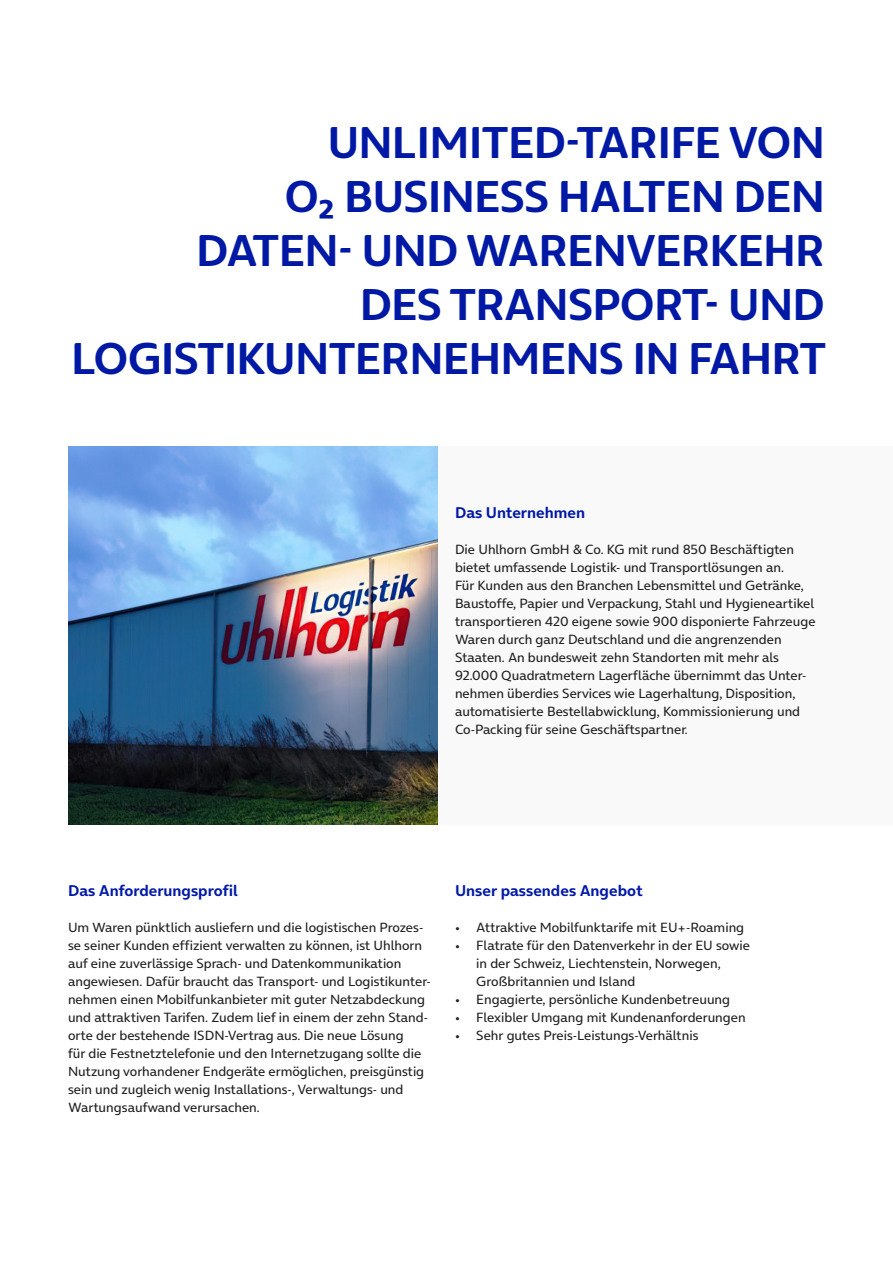
<style>
.page{position:relative;width:893px;height:1263px;background:#fff}
.page>*{position:absolute;margin:0;border:0;box-sizing:border-box;transform-origin:0 0}
.t1{font:700 45px/54px "On Air";letter-spacing:-.02em;color:#0019a5;text-align:right}
.t2{font:700 15.75px "On Air";color:#0019a5}
.t3{font:13.5px/18px "On Air";color:#1f1f1f}
</style>
<div class="page">
<div style="left:438px;top:446px;width:455px;height:378px;background:#f9f9f9"></div>
<img style="left:68px;top:446px;width:370px;height:378px">
<h1 class="t1" style="left:71px;top:111px;width:757px">UNLIMITED-TARIFE VON<br>π BUSINESS HALTEN DEN<br>DATEN- UND WARENVERKEHR<br>DES TRANSPORT- UND<br>LOGISTIKUNTERNEHMENS IN FAHRT</h1>
<p class="t2" style="left:455px;top:499px;width:132px">Das Unternehmen</p>
<p class="t3" style="left:455px;top:539px;width:362px">Die Uhlhorn GmbH &amp; Co. KG mit rund 850 Beschäftigten bietet umfassende Logistik- und Transportlösungen an.<br>Für Kunden aus den Branchen Lebensmittel und Getränke, Baustoffe, Papier und Verpackung, Stahl und Hygieneartikel transportieren 420 eigene sowie 900 disponierte Fahrzeuge Waren durch ganz Deutschland und die angrenzenden Staaten. An bundesweit zehn Standorten mit mehr als 92.000 Quadratmetern Lagerfläche übernimmt das Unter&shy;nehmen überdies Services wie Lagerhaltung, Disposition, automatisierte Bestellabwicklung, Kommissionierung und Co-Packing für seine Geschäftspartner.</p>
<p class="t2" style="left:68px;top:877px;width:171px">Das Anforderungsprofil</p>
<p class="t3" style="left:68px;top:917px;width:364px">Um Waren pünktlich ausliefern und die logistischen Prozes&shy;se seiner Kunden effizient verwalten zu können, ist Uhlhorn auf eine zuverlässige Sprach- und Datenkommunikation angewiesen. Dafür braucht das Transport- und Logistikunter&shy;nehmen einen Mobilfunkanbieter mit guter Netzabdeckung und attraktiven Tarifen. Zudem lief in einem der zehn Stand&shy;orte der bestehende ISDN-Vertrag aus. Die neue Lösung<br>für die Festnetztelefonie und den Internetzugang sollte die Nutzung vorhandener Endgeräte ermöglichen, preisgünstig sein und zugleich wenig Installations-, Verwaltungs- und Wartungsaufwand verursachen.</p>
<p class="t2" style="left:455px;top:877px;width:189px">Unser passendes Angebot</p>
<p class="t3" style="left:455px;top:917px;width:291px">• Attraktive Mobilfunktarife mit EU+-Roaming</p>
<p class="t3" style="left:476px;top:935px;width:275px;text-indent:-21px">• Flatrate für den Datenverkehr in der EU sowie in der Schweiz, Liechtenstein, Norwegen,<br>Großbritannien und Island</p>
<p class="t3" style="left:455px;top:989px;width:277px">• Engagierte, persönliche Kundenbetreuung</p>
<p class="t3" style="left:455px;top:1007px;width:292px">• Flexibler Umgang mit Kundenanforderungen</p>
<p class="t3" style="left:455px;top:1025px;width:245px">• Sehr gutes Preis-Leistungs-Verhältnis</p>
</div>
